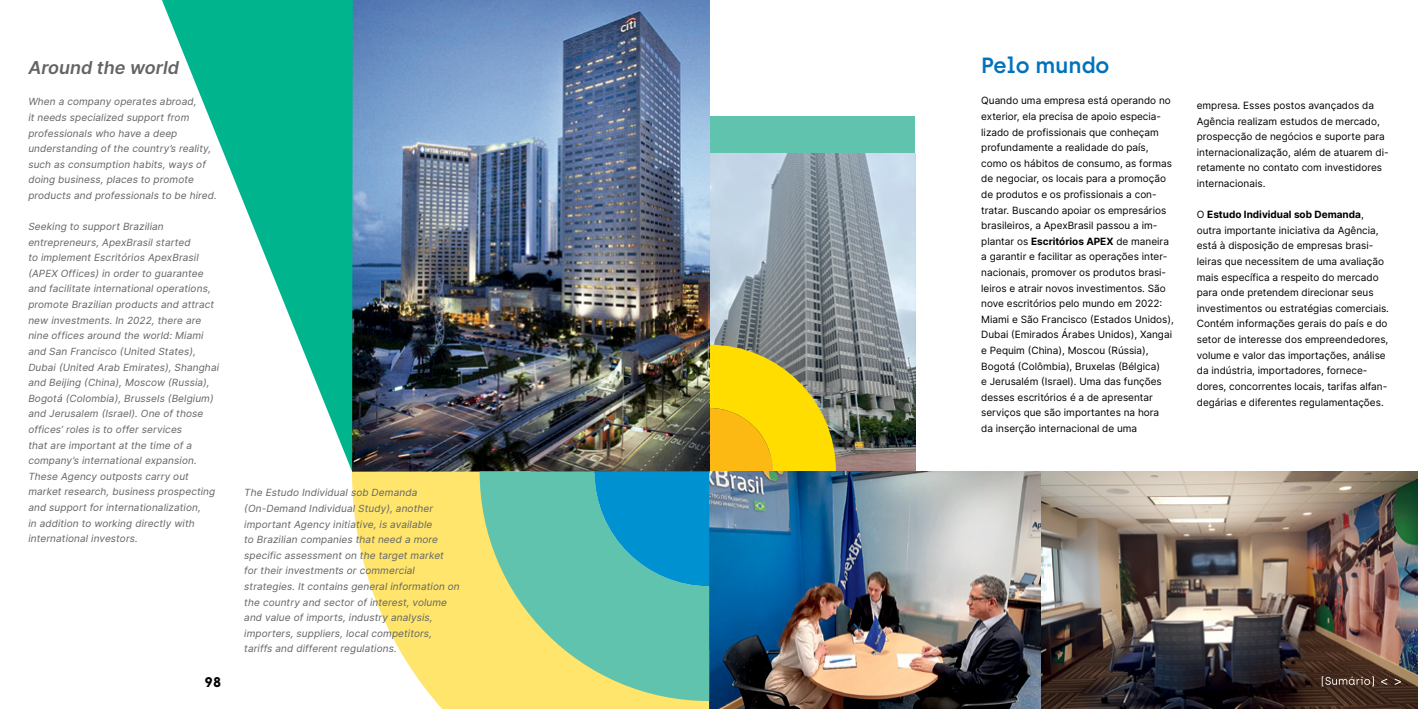
<style>
.page{position:relative;width:1418px;height:709px;background:#fff}
.page>*{position:absolute;margin:0;border:0;box-sizing:border-box;transform-origin:0 0}
.t1{font:600 22px "Archia";color:#0072bc}
.t2{font:italic 600 18px "Inter";color:#636466}
.t3{font:700 14px "Archia";color:#000}
.t4{font:10px/15.6px "Inter";color:#000}
.t5{font:italic 10px/15.6px "Inter";letter-spacing:.01em;color:#636466}
.s1{font-weight:700}
</style>
<div class="page">
<div style="left:709px;top:116px;width:206px;height:50px;background:#60c3ad"></div>
<img style="left:709px;top:153px;width:206px;height:318px">
<img style="left:353px;top:0;width:356px;height:471px">
<img style="left:709px;top:471px;width:708px;height:238px">
<svg style="left:352px;top:471px;width:357px;height:238px;fill:#ffe56b"></svg>
<svg style="left:479px;top:471px;width:230px;height:230px;background:#8fcc99"></svg>
<img style="left:594px;top:345px;width:242px;height:253px">
<svg style="left:162px;top:0;width:191px;height:471px"></svg>
<svg style="left:1380px;top:678px;width:7px;height:7px"></svg>
<svg style="left:1321px;top:676px;width:52px;height:10px"></svg>
<svg style="left:1394px;top:678px;width:6px;height:7px"></svg>
<h2 class="t2" style="left:28px;top:54px;width:152px">Around the world</h2>
<p class="t5" style="left:28px;top:94px;width:190px">When a company operates abroad,<br>it needs specialized support from professionals who have a deep understanding of the country’s reality, such as consumption habits, ways of doing business, places to promote products and professionals to be hired.</p>
<p class="t5" style="left:28px;top:218px;width:192px">Seeking to support Brazilian entrepreneurs, ApexBrasil started<br>to implement Escritórios ApexBrasil (APEX Offices) in order to guarantee and facilitate international operations, promote Brazilian products and attract new investments. In 2022, there are nine offices around the world: Miami and San Francisco (United States), Dubai (United Arab Emirates), Shanghai and Beijing (China), Moscow (Russia), Bogotá (Colombia), Brussels (Belgium) and Jerusalem (Israel). One of those offices’ roles is to offer services<br>that are important at the time of a company’s international expansion.<br>These Agency outposts carry out market research, business prospecting and support for internationalization,<br>in addition to working directly with international investors.</p>
<h3 class="t3" style="left:204px;top:673px;width:18px">98</h3>
<p class="t5" style="left:244px;top:484px;width:217px">The Estudo Individual sob Demanda (On-Demand Individual Study), another important Agency initiative, is available<br>to Brazilian companies that need a more specific assessment on the target market<br>for their investments or commercial strategies. It contains general information on the country and sector of interest, volume and value of imports, industry analysis, importers, suppliers, local competitors, tariffs and different regulations.</p>
<h1 class="t1" style="left:981px;top:52px;width:130px">Pelo mundo</h1>
<p class="t4" style="left:981px;top:93px;width:194px">Quando uma empresa está operando no exterior, ela precisa de apoio especia&shy;lizado de profissionais que conheçam profundamente a realidade do país, como os hábitos de consumo, as formas de negociar, os locais para a promoção de produtos e os profissionais a con&shy;tratar. Buscando apoiar os empresários brasileiros, a ApexBrasil passou a im&shy;plantar os <span class="s1">Escritórios APEX</span> de maneira a garantir e facilitar as operações inter&shy;nacionais, promover os produtos brasi&shy;leiros e atrair novos investimentos. São nove escritórios pelo mundo em 2022:<br>Miami e São Francisco (Estados Unidos), Dubai (Emirados Árabes Unidos), Xangai e Pequim (China), Moscou (Rússia), Bogotá (Colômbia), Bruxelas (Bélgica)<br>e Jerusalém (Israel). Uma das funções desses escritórios é a de apresentar serviços que são importantes na hora<br>da inserção internacional de uma</p>
<p class="t4" style="left:1196px;top:97px;width:193px">empresa. Esses postos avançados da Agência realizam estudos de mercado, prospecção de negócios e suporte para internacionalização, além de atuarem di&shy;retamente no contato com investidores internacionais.</p>
<p class="t4" style="left:1196px;top:206px;width:194px">O <span class="s1">Estudo Individual sob Demanda</span>, outra importante iniciativa da Agência, está à disposição de empresas brasi&shy;leiras que necessitem de uma avaliação mais específica a respeito do mercado para onde pretendem direcionar seus investimentos ou estratégias comerciais.<br>Contém informações gerais do país e do setor de interesse dos empreendedores, volume e valor das importações, análise da indústria, importadores, fornece&shy;dores, concorrentes locais, tarifas alfan&shy;degárias e diferentes regulamentações.</p>
</div>
